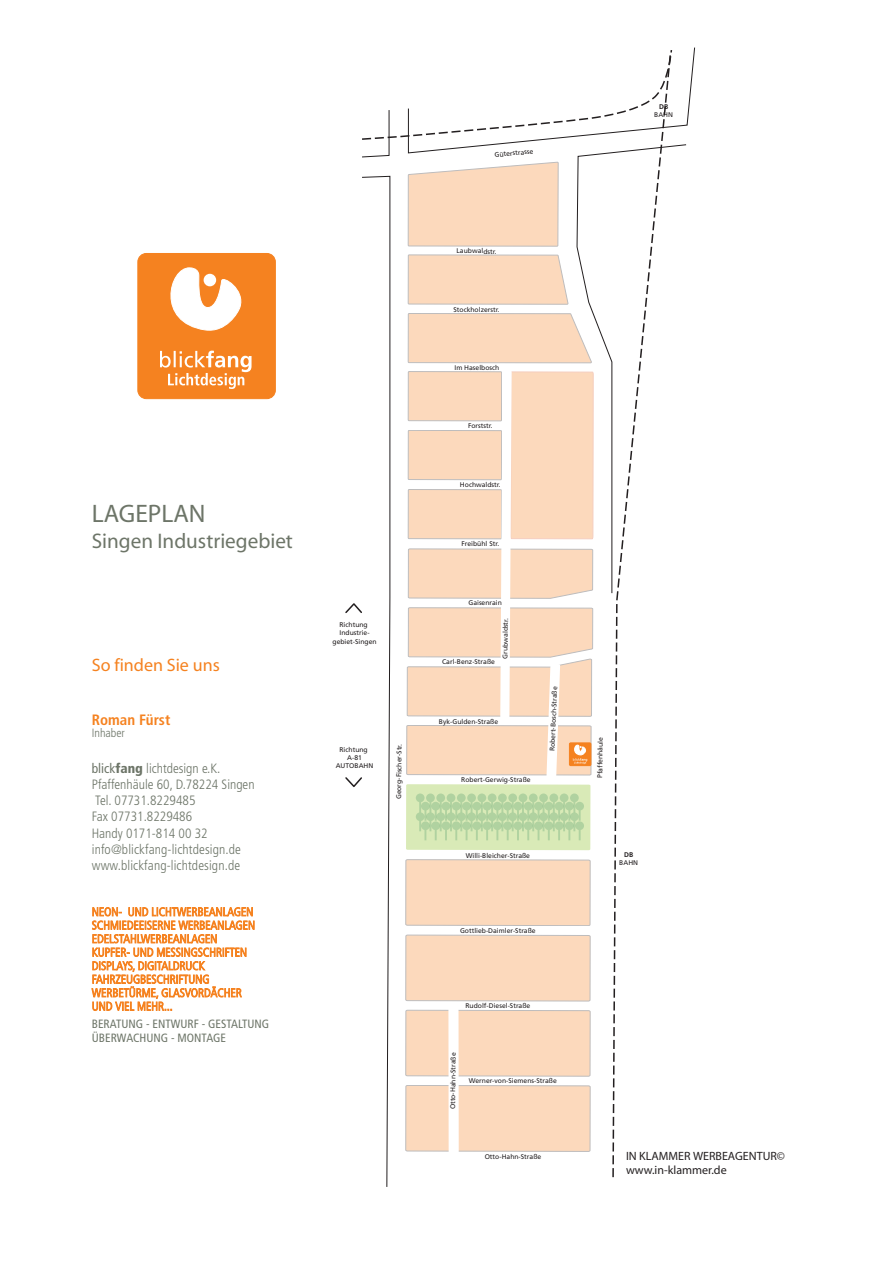
<style>
.page{position:relative;width:893px;height:1263px;background:#fff}
.page>*{position:absolute;margin:0;border:0;box-sizing:border-box;transform-origin:0 0}
.t1{font:25.35px "Myriad";color:#6d7568}
.t2{font:21.15px "Myriad";color:#6d7568}
.t3{font:18px "Myriad";color:#f58220}
.t4{font:700 condensed 15px "Frutiger";color:#f58220}
.t5{font:300 condensed 13.5px/16.2px "Frutiger";color:#6d7568}
.t6{font:300 condensed 12px/13.5px "Frutiger";color:#f58220}
.t7{font:condensed 12px/13.5px "Frutiger";color:#6d7568}
.t8{font:12px/14.4px "Myriad";color:#231f20}
.t9{font:300 condensed 12px "Frutiger";color:#6d7568}
.t10{font:6.75px/8.1px "Frutiger";color:#231f20;text-align:center}
.t11{font:700 6.75px "Frutiger";color:#231f20}
.s1{font-weight:400}
.s2{font-weight:900}
</style>
<div class="page">
<svg style="left:137px;top:253px;width:139px;height:146px"></svg>
<svg style="left:345px;top:47px;width:350px;height:1140px"></svg>
<h1 class="t1" style="left:92px;top:501px;width:115px">LAGEPLAN</h1>
<h2 class="t2" style="left:92px;top:530px;width:203px">Singen Industriegebiet</h2>
<h3 class="t3" style="left:92px;top:656px;width:130px">So finden Sie uns</h3>
<h3 class="t4" style="left:92px;top:711px;width:80px">Roman Fürst</h3>
<h3 class="t9" style="left:92px;top:726px;width:35px">Inhaber</h3>
<h3 class="t5" style="left:92px;top:760px;width:164px"><span class="s1">blick</span><span class="s2">fang</span> lichtdesign e.K.<br>Pfaffenhäule 60, D.78224 Singen<br>Tel. 07731.8229485<br>Fax 07731.8229486<br>Handy 0171-814 00 32 info@blickfang-lichtdesign.de www.blickfang-lichtdesign.de</h3>
<h3 class="t6" style="left:92px;top:905px;width:165px">NEON- UND LICHTWERBEANLAGEN<br>SCHMIEDEEISERNE WERBEANLAGEN<br>EDELSTAHLWERBEANLAGEN<br>KUPFER- UND MESSINGSCHRIFTEN<br>DISPLAYS, DIGITALDRUCK<br>FAHRZEUGBESCHRIFTUNG<br>WERBETÜRME, GLASVORDÄCHER<br>UND VIEL MEHR...</h3>
<h3 class="t7" style="left:92px;top:1018px;width:179px">BERATUNG - ENTWURF - GESTALTUNG<br>ÜBERWACHUNG - MONTAGE</h3>
<p class="t10" style="left:332px;top:621px;width:46px">Richtung<br>Industrie&shy;gebiet-Singen</p>
<p class="t10" style="left:336px;top:745px;width:39px">Richtung<br>A-81<br>AUTOBAHN</p>
<p class="t10" style="left:394px;top:799px;width:57px;rotate:-89deg">Georg-Fischer-Str.</p>
<p class="t10" style="left:494px;top:150px;width:40px;rotate:-5deg">Güterstrasse</p>
<p class="t10" style="left:457px;top:247px;width:42px">Laubwaldstr.</p>
<p class="t10" style="left:454px;top:305px;width:48px">Stockholzerstr.</p>
<p class="t10" style="left:454px;top:364px;width:46px">Im Haselbosch</p>
<p class="t10" style="left:468px;top:422px;width:26px">Forststr.</p>
<p class="t10" style="left:460px;top:481px;width:42px">Hochwaldstr.</p>
<p class="t10" style="left:461px;top:540px;width:39px">Freibühl Str.</p>
<p class="t10" style="left:468px;top:599px;width:35px">Gaisenrain</p>
<p class="t10" style="left:501px;top:658px;width:42px;rotate:-89deg">Grubwaldstr.</p>
<p class="t10" style="left:442px;top:658px;width:54px">Carl-Benz-Straße</p>
<p class="t10" style="left:439px;top:717px;width:61px">Byk-Gulden-Straße</p>
<p class="t10" style="left:461px;top:775px;width:71px">Robert-Gerwig-Straße</p>
<p class="t10" style="left:548px;top:751px;width:66px;rotate:-88deg">Robert-Bosch-Straße</p>
<p class="t10" style="left:466px;top:851px;width:66px">Willi-Bleicher-Straße</p>
<p class="t10" style="left:460px;top:926px;width:77px">Gottlieb-Daimler-Straße</p>
<p class="t10" style="left:465px;top:1002px;width:66px">Rudolf-Diesel-Straße</p>
<p class="t10" style="left:448px;top:1109px;width:58px;rotate:-89deg">Otto-Hahn-Straße</p>
<p class="t10" style="left:469px;top:1077px;width:89px">Werner-von-Siemens-Straße</p>
<p class="t10" style="left:485px;top:1152px;width:58px">Otto-Hahn-Straße</p>
<p class="t11" style="left:659px;top:103px;width:11px">DB</p>
<p class="t10" style="left:654px;top:111px;width:20px">BAHN</p>
<p class="t10" style="left:596px;top:778px;width:42px;rotate:-89deg">Pfaffenhäule</p>
<p class="t11" style="left:624px;top:850px;width:11px">DB</p>
<p class="t10" style="left:619px;top:858px;width:20px">BAHN</p>
<h3 class="t8" style="left:626px;top:1149px;width:160px">IN KLAMMER WERBEAGENTUR© www.in-klammer.de</h3>
</div>
